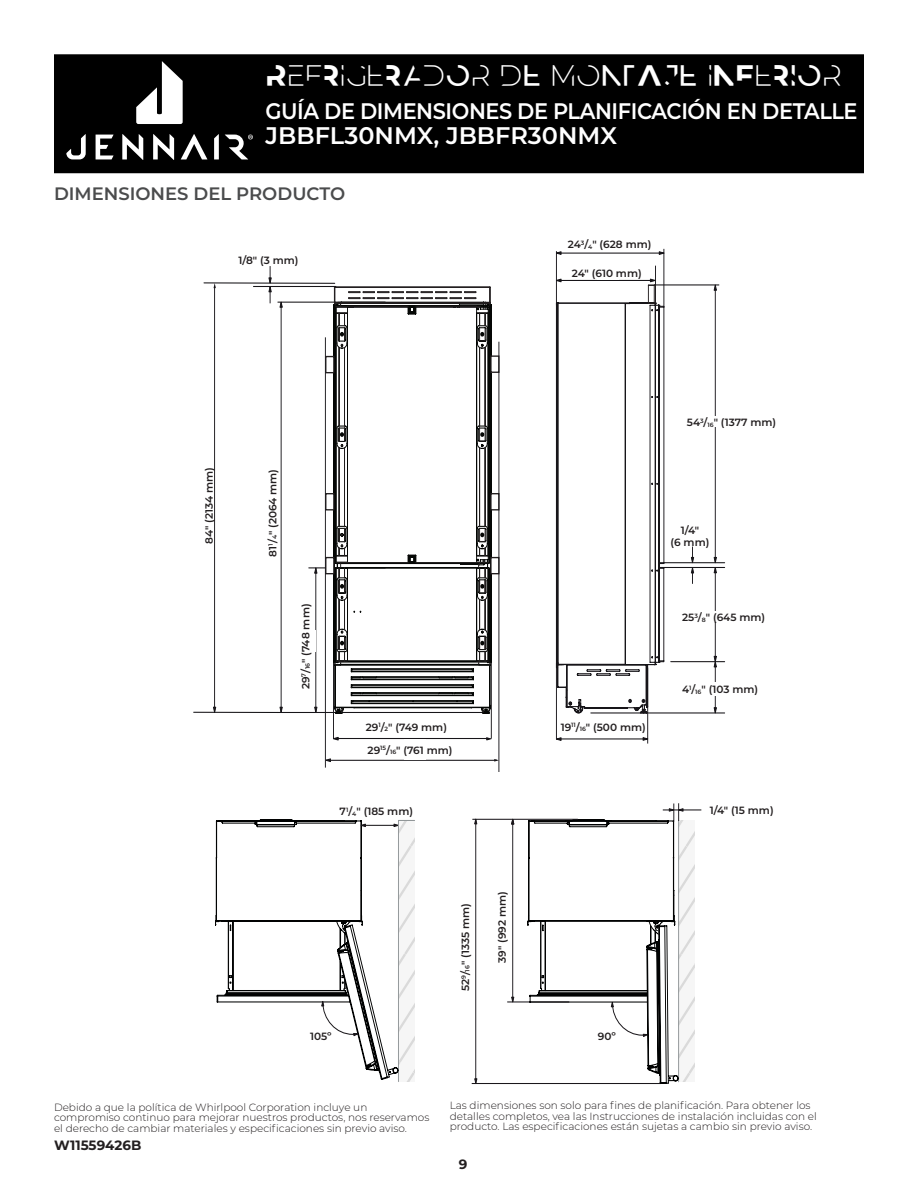
<style>
.page{position:relative;width:918px;height:1188px;background:#fff}
.page>*{position:absolute;margin:0;border:0;box-sizing:border-box;transform-origin:0 0}
.t1{font:36px "Jennair Defiant Sans";color:#fff}
.t2{font:600 24px "Montserrat";color:#fff}
.t3{font:23.1px/23.2px "Helvetica";color:#231f20;scale:.88 1}
.t4{font:600 22.5px "Montserrat";letter-spacing:-.02em;color:#fff;scale:.93 1}
.t5{font:600 18px "Montserrat";color:#4b4c4d}
.t6{font:700 13.5px "Montserrat";color:#231f20}
.t7{font:300 10.5px/10.5px "Montserrat";color:#231f20}
.t8{font:600 10.5px/23.1px "Montserrat";color:#231f20}
.s1{font-size:6.15px}
</style>
<div class="page">
<hr style="left:512px;top:819px;width:1px;height:183px;background:#1a171b">
<hr style="left:473px;top:819px;width:105px;height:1px;background:#1a171b">
<hr style="left:508px;top:1002px;width:61px;height:1px;background:#1a171b">
<hr style="left:472px;top:1083px;width:189px;height:1px;background:#1a171b">
<svg style="left:474px;top:818px;width:3px;height:6px"></svg>
<hr style="left:476px;top:819px;width:1px;height:260px;background:#1a171b">
<svg style="left:683px;top:831px;width:12px;height:251px;fill:#f6f6f6"></svg>
<svg style="left:215px;top:819px;width:200px;height:263px"></svg>
<hr style="left:663px;top:810px;width:38px;height:1px;background:#1a171b">
<svg style="left:527px;top:803px;width:156px;height:281px"></svg>
<div style="left:55px;top:55px;width:808px;height:117px;background:#000"></div>
<div style="left:54px;top:54px;width:810px;height:119px;border:2px solid #000"></div>
<svg style="left:96px;top:135px;width:18px;height:24px"></svg>
<svg style="left:153px;top:134px;width:21px;height:26px"></svg>
<svg style="left:181px;top:134px;width:26px;height:25px"></svg>
<svg style="left:214px;top:134px;width:5px;height:25px"></svg>
<svg style="left:122px;top:134px;width:21px;height:26px"></svg>
<svg style="left:66px;top:134px;width:20px;height:25px"></svg>
<svg style="left:136px;top:61px;width:47px;height:63px"></svg>
<svg style="left:225px;top:135px;width:28px;height:24px"></svg>
<svg style="left:656px;top:302px;width:8px;height:411px"></svg>
<svg style="left:659px;top:251px;width:5px;height:4px"></svg>
<svg style="left:643px;top:737px;width:6px;height:4px"></svg>
<hr style="left:591px;top:713px;width:134px;height:1px;background:#171519">
<svg style="left:714px;top:707px;width:3px;height:7px"></svg>
<svg style="left:714px;top:656px;width:3px;height:11px"></svg>
<svg style="left:714px;top:557px;width:3px;height:16px"></svg>
<hr style="left:654px;top:285px;width:65px;height:1px;background:#171519">
<hr style="left:556px;top:739px;width:92px;height:1px;background:#171519">
<hr style="left:556px;top:253px;width:108px;height:1px;background:#171519">
<svg style="left:714px;top:284px;width:3px;height:7px"></svg>
<hr style="left:715px;top:567px;width:1px;height:146px;background:#171519">
<svg style="left:691px;top:547px;width:3px;height:37px"></svg>
<hr style="left:664px;top:562px;width:61px;height:1px;background:#171519">
<hr style="left:664px;top:567px;width:61px;height:1px;background:#171519">
<hr style="left:671px;top:661px;width:54px;height:1px;background:#171519">
<hr style="left:715px;top:289px;width:1px;height:274px;background:#171519">
<hr style="left:556px;top:251px;width:1px;height:54px;background:#171519">
<hr style="left:556px;top:663px;width:1px;height:76px;background:#171519">
<hr style="left:647px;top:668px;width:1px;height:76px;background:#171519">
<hr style="left:664px;top:249px;width:1px;height:57px;background:#171519">
<hr style="left:316px;top:568px;width:1px;height:144px;background:#171519">
<svg style="left:314px;top:567px;width:3px;height:6px"></svg>
<hr style="left:278px;top:302px;width:107px;height:1px;background:#171519">
<hr style="left:309px;top:568px;width:76px;height:1px;background:#171519">
<hr style="left:278px;top:712px;width:211px;height:1px;background:#171519">
<svg style="left:280px;top:301px;width:3px;height:7px"></svg>
<hr style="left:281px;top:302px;width:1px;height:410px;background:#171519">
<svg style="left:335px;top:307px;width:155px;height:406px"></svg>
<hr style="left:491px;top:663px;width:1px;height:75px;background:#171519">
<hr style="left:333px;top:663px;width:1px;height:76px;background:#171519">
<hr style="left:333px;top:738px;width:156px;height:1px;background:#171519">
<hr style="left:330px;top:760px;width:167px;height:1px;background:#171519">
<svg style="left:326px;top:759px;width:5px;height:3px"></svg>
<hr style="left:655px;top:266px;width:1px;height:41px;background:#171519">
<svg style="left:333px;top:287px;width:158px;height:20px"></svg>
<svg style="left:556px;top:279px;width:100px;height:435px"></svg>
<hr style="left:204px;top:283px;width:131px;height:1px;background:#171519">
<hr style="left:214px;top:286px;width:1px;height:426px;background:#171519">
<hr style="left:194px;top:712px;width:84px;height:1px;background:#171519">
<div style="left:325px;top:356px;width:9px;height:17px;border:1px solid #231f20"></div>
<div style="left:325px;top:493px;width:9px;height:17px;border:1px solid #231f20"></div>
<div style="left:326px;top:558px;width:8px;height:16px;background:#fff"></div>
<div style="left:325px;top:557px;width:9px;height:17px;border:1px solid #231f20"></div>
<div style="left:490px;top:493px;width:10px;height:17px;border:1px solid #231f20"></div>
<div style="left:490px;top:557px;width:10px;height:17px;border:1px solid #231f20"></div>
<div style="left:490px;top:355px;width:10px;height:18px;border:1px solid #231f20"></div>
<hr style="left:499px;top:342px;width:1px;height:430px;background:#171519">
<hr style="left:325px;top:337px;width:1px;height:431px;background:#171519">
<hr style="left:253px;top:286px;width:83px;height:1px;background:#171519">
<svg style="left:269px;top:266px;width:3px;height:37px"></svg>
<div style="left:682px;top:683px;width:92px;height:13px;background:#fff"></div>
<div style="left:682px;top:611px;width:92px;height:11px;background:#fff"></div>
<div style="left:678px;top:416px;width:108px;height:10px;background:#fff"></div>
<h1 class="t1" style="left:266px;top:57px;width:578px">REFRIGERADOR DE MONTAJE INFERIOR</h1>
<h3 class="t4" style="left:266px;top:99px;width:638px">GUÍA DE DIMENSIONES DE PLANIFICACIÓN EN DETALLE</h3>
<h2 class="t2" style="left:266px;top:123px;width:353px">JBBFL30NMX, JBBFR30NMX</h2>
<h3 class="t5" style="left:54px;top:184px;width:293px">DIMENSIONES DEL PRODUCTO</h3>
<h3 class="t3" style="left:266px;top:244px;width:17px">K</h3>
<p class="t8" style="left:238px;top:248px;width:62px">1/8" (3 mm)</p>
<p class="t8" style="left:568px;top:233px;width:85px">24<sup>3</sup>/<span class="s1">4</span>" (628 mm)</p>
<p class="t8" style="left:572px;top:262px;width:71px">24" (610 mm)</p>
<h3 class="t3" style="left:603px;top:261px;width:13px">J</h3>
<p class="t8" style="left:198px;top:544px;width:78px;rotate:-90deg">84" (2134 mm)</p>
<p class="t8" style="left:261px;top:557px;width:89px;rotate:-90deg">81<sup>1</sup>/<span class="s1">4</span>" (2064 mm)</p>
<h3 class="t3" style="left:197px;top:500px;width:17px">A</h3>
<h3 class="t3" style="left:262px;top:500px;width:17px">B</h3>
<p class="t8" style="left:294px;top:689px;width:87px;rotate:-90deg">29<sup>7</sup>/<span class="s1">16</span>" (748 mm)</p>
<h3 class="t3" style="left:302px;top:634px;width:18px">C</h3>
<h3 class="t3" style="left:406px;top:717px;width:18px">D<br>L</h3>
<h3 class="t3" style="left:601px;top:717px;width:17px">E</h3>
<p class="t8" style="left:366px;top:715px;width:88px">29<sup>1</sup>/<span class="s1">2</span>" (749 mm)<br>29<sup>15</sup>/<span class="s1">16</span>" (761 mm)</p>
<p class="t8" style="left:561px;top:715px;width:87px">19<sup>11</sup>/<span class="s1">16</span>" (500 mm)</p>
<p class="t8" style="left:340px;top:800px;width:75px">7<sup>1</sup>/<span class="s1">4</span>" (185 mm)</p>
<p class="t8" style="left:687px;top:411px;width:91px">54<sup>3</sup>/<span class="s1">16</span>" (1377 mm)</p>
<p class="t8" style="left:671px;top:524px;width:40px;line-height:12px;text-align:center">1/4"<br>(6 mm)</p>
<h3 class="t3" style="left:670px;top:541px;width:18px">H</h3>
<h3 class="t3" style="left:723px;top:607px;width:20px">G</h3>
<p class="t8" style="left:682px;top:606px;width:84px">25<sup>3</sup>/<span class="s1">8</span>" (645 mm)</p>
<h3 class="t3" style="left:724px;top:679px;width:16px">F</h3>
<p class="t8" style="left:682px;top:678px;width:77px">4<sup>1</sup>/<span class="s1">16</span>" (103 mm)</p>
<p class="t8" style="left:710px;top:799px;width:65px">1/4" (15 mm)</p>
<p class="t8" style="left:454px;top:991px;width:89px;rotate:-90deg">52<sup>9</sup>/<span class="s1">16</span>" (1335 mm)</p>
<p class="t8" style="left:491px;top:963px;width:73px;rotate:-90deg">39" (992 mm)</p>
<p class="t8" style="left:310px;top:1025px;width:23px">105º</p>
<p class="t8" style="left:598px;top:1025px;width:20px">90º</p>
<p class="t7" style="left:54px;top:1103px;width:377px">Debido a que la política de Whirlpool Corporation incluye un compromiso continuo para mejorar nuestros productos, nos reservamos el derecho de cambiar materiales y especificaciones sin previo aviso.</p>
<p class="t7" style="left:450px;top:1101px;width:369px">Las dimensiones son solo para fines de planificación. Para obtener los detalles completos, vea las Instrucciones de instalación incluidas con el producto. Las especificaciones están sujetas a cambio sin previo aviso.</p>
<p class="t6" style="left:54px;top:1138px;width:89px">W11559426B</p>
<p class="t6" style="left:459px;top:1156px;width:10px">9</p>
</div>
